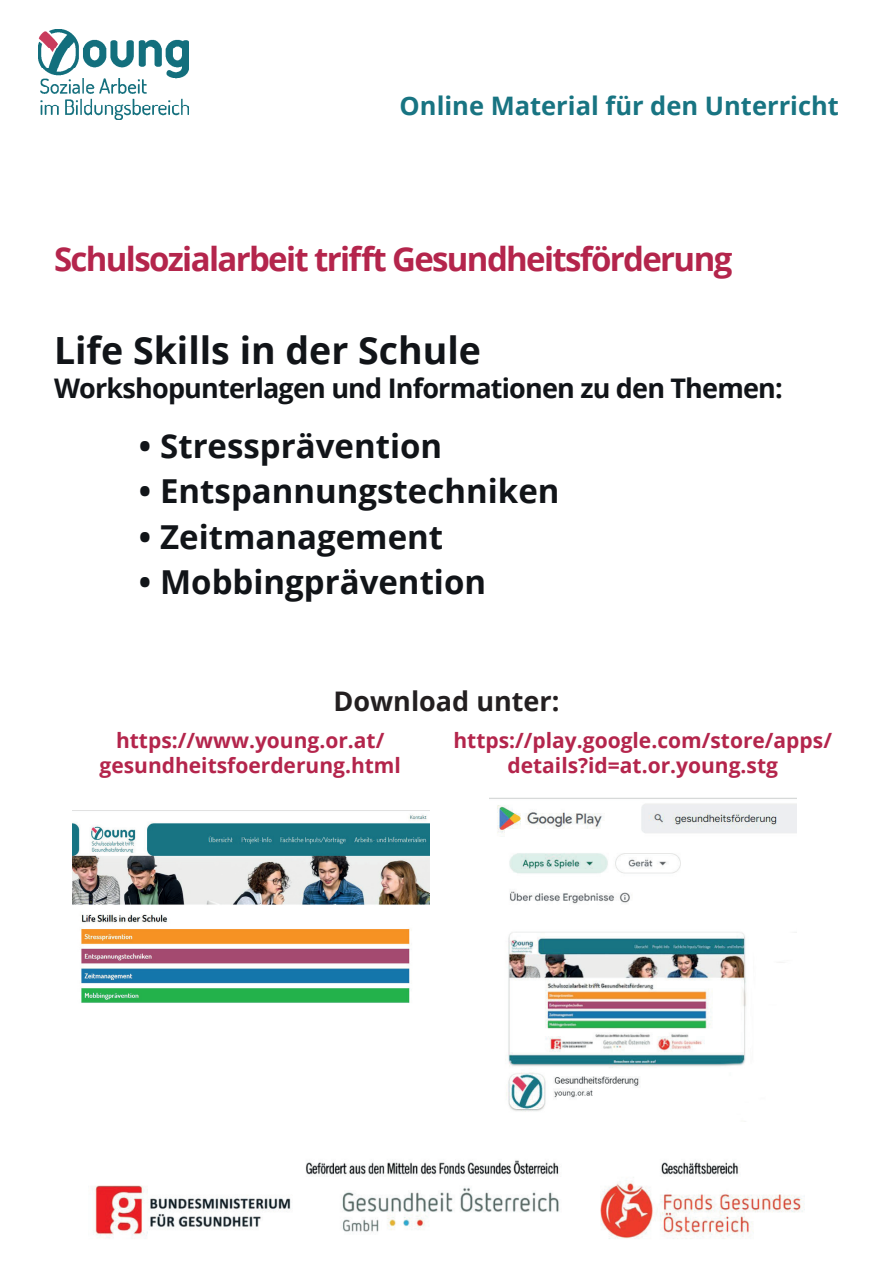
<style>
.page{position:relative;width:893px;height:1263px;background:#fff}
.page>*{position:absolute;margin:0;border:0;box-sizing:border-box;transform-origin:0 0}
.t1{font:700 37.5px "Open Sans";color:#111418}
.t2{font:700 33px "Open Sans";color:#111418}
.t3{font:700 33px "Open Sans";letter-spacing:-.05em;color:#b4254c}
.t4{font:700 27px "Open Sans";letter-spacing:-.03em;color:#111418}
.t5{font:700 27px "Open Sans";color:#231f20}
.t6{font:700 25.5px "Open Sans";color:#187482}
.t7{font:700 21px/25.2px "Open Sans";color:#b4254c;text-align:center}
</style>
<div class="page">
<img style="left:38px;top:30px;width:150px;height:89px">
<img style="left:72px;top:810px;width:358px;height:193px">
<img style="left:94px;top:1160px;width:711px;height:79px">
<img style="left:489px;top:797px;width:307px;height:315px">
<p class="t6" style="left:400px;top:88px;width:441px">Online Material für den Unterricht</p>
<h2 class="t3" style="left:54px;top:236px;width:680px">Schulsozialarbeit trifft Gesundheitsförderung</h2>
<h1 class="t1" style="left:54px;top:323px;width:428px">Life Skills in der Schule</h1>
<p class="t4" style="left:54px;top:369px;width:730px">Workshopunterlagen und Informationen zu den Themen:</p>
<h2 class="t2" style="left:139px;top:423px;width:305px">• Stressprävention</h2>
<h2 class="t2" style="left:139px;top:468px;width:422px">• Entspannungstechniken</h2>
<h2 class="t2" style="left:139px;top:513px;width:306px">• Zeitmanagement</h2>
<h2 class="t2" style="left:139px;top:558px;width:349px">• Mobbingprävention</h2>
<p class="t5" style="left:333px;top:682px;width:228px">Download unter:</p>
<p class="t7" style="left:99px;top:727px;width:303px">https://www.young.or.at/ gesundheitsfoerderung.html</p>
<p class="t7" style="left:453px;top:727px;width:380px">https://play.google.com/store/apps/ details?id=at.or.young.stg</p>
</div>
